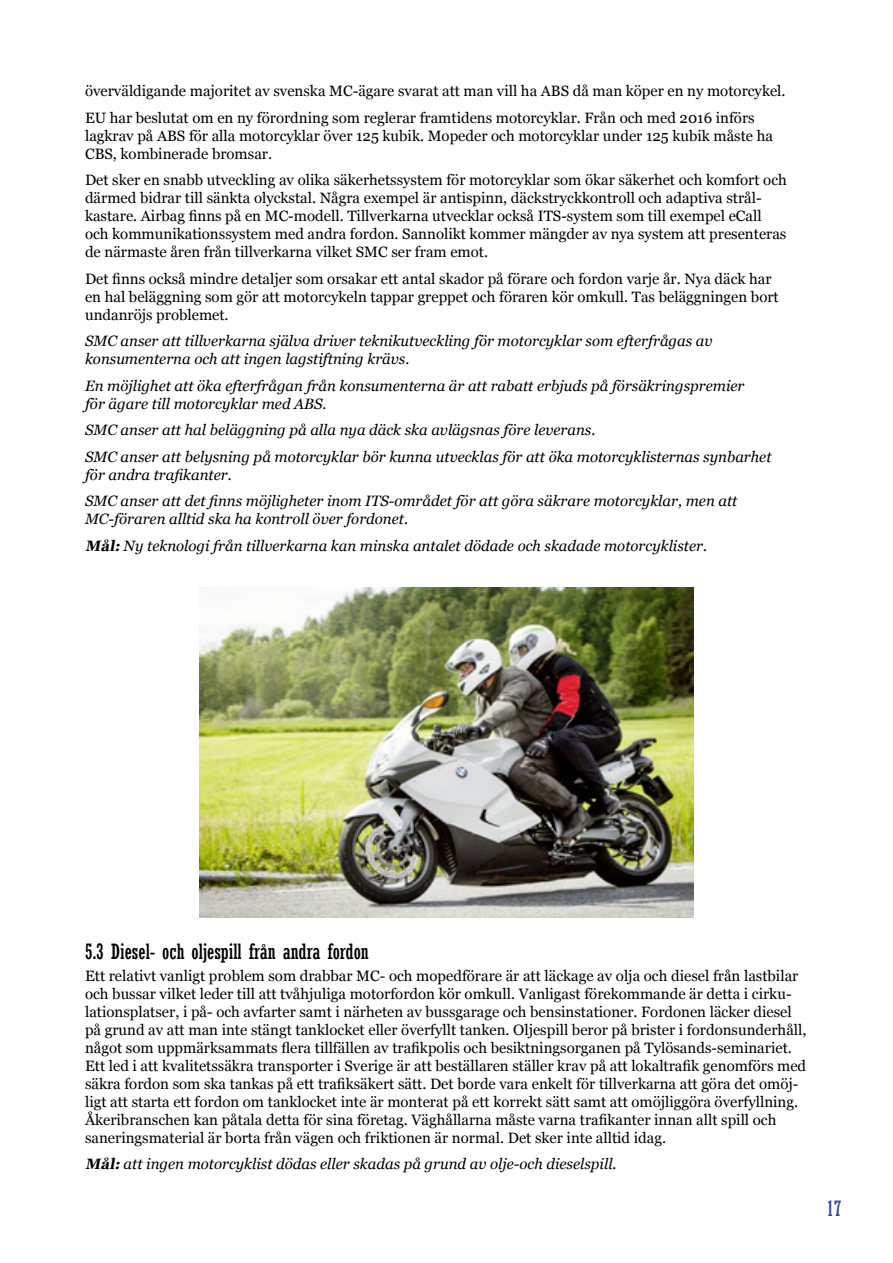
<style>
.page{position:relative;width:893px;height:1263px;background:#fff}
.page>*{position:absolute;margin:0;border:0;box-sizing:border-box;transform-origin:0 0}
.t1{font:condensed 21px "Rockwell";color:#000}
.t2{font:condensed 21px "Rockwell";color:#34469a}
.t3{font:15px/18px "Georgia";color:#000}
.t4{font:italic 15px/26.5px "Georgia";color:#000}
.s1{font-weight:700}
</style>
<div class="page">
<img style="left:199px;top:587px;width:495px;height:330px">
<p class="t3" style="left:85px;top:78px;width:702px;line-height:26.5px">överväldigande majoritet av svenska MC-ägare svarat att man vill ha ABS då man köper en ny motorcykel.<br>EU har beslutat om en ny förordning som reglerar framtidens motorcyklar. Från och med 2016 införs</p>
<p class="t3" style="left:85px;top:127px;width:690px">lagkrav på ABS för alla motorcyklar över 125 kubik. Mopeder och motorcyklar under 125 kubik måste ha<br>CBS, kombinerade bromsar.</p>
<p class="t3" style="left:85px;top:172px;width:703px">Det sker en snabb utveckling av olika säkerhetssystem för motorcyklar som ökar säkerhet och komfort och därmed bidrar till sänkta olyckstal. Några exempel är antispinn, däckstryckkontroll och adaptiva strål&shy;kastare. Airbag finns på en MC-modell. Tillverkarna utvecklar också ITS-system som till exempel eCall och kommunikationssystem med andra fordon. Sannolikt kommer mängder av nya system att presenteras de närmaste åren från tillverkarna vilket SMC ser fram emot.</p>
<p class="t3" style="left:85px;top:270px;width:695px">Det finns också mindre detaljer som orsakar ett antal skador på förare och fordon varje år. Nya däck har en hal beläggning som gör att motorcykeln tappar greppet och föraren kör omkull. Tas beläggningen bort undanröjs problemet.</p>
<p class="t4" style="left:85px;top:332px;width:629px;line-height:18px">SMC anser att tillverkarna själva driver teknikutveckling för motorcyklar som efterfrågas av konsumenterna och att ingen lagstiftning krävs.</p>
<p class="t4" style="left:85px;top:377px;width:661px;line-height:18px">En möjlighet att öka efterfrågan från konsumenterna är att rabatt erbjuds på försäkringspremier för ägare till motorcyklar med ABS.</p>
<p class="t4" style="left:85px;top:417px;width:688px">SMC anser att hal beläggning på alla nya däck ska avlägsnas före leverans.<br>SMC anser att belysning på motorcyklar bör kunna utvecklas för att öka motorcyklisternas synbarhet</p>
<p class="t4" style="left:85px;top:461px;width:654px">för andra trafikanter.<br>SMC anser att det finns möjligheter inom ITS-området för att göra säkrare motorcyklar, men att</p>
<p class="t4" style="left:85px;top:506px;width:624px">MC-föraren alltid ska ha kontroll över fordonet.<br><span class="s1">Mål:</span>Ny teknologi från tillverkarna kan minska antalet dödade och skadade motorcyklister.</p>
<h1 class="t1" style="left:85px;top:939px;width:285px">5.3 Diesel- och oljespill från andra fordon</h1>
<p class="t3" style="left:85px;top:967px;width:723px">Ett relativt vanligt problem som drabbar MC- och mopedförare är att läckage av olja och diesel från lastbilar och bussar vilket leder till att tvåhjuliga motorfordon kör omkull. Vanligast förekommande är detta i cirku&shy;lationsplatser, i på- och avfarter samt i närheten av bussgarage och bensinstationer. Fordonen läcker diesel på grund av att man inte stängt tanklocket eller överfyllt tanken. Oljespill beror på brister i fordonsunderhåll, något som uppmärksammats flera tillfällen av trafikpolis och besiktningsorganen på Tylösands-seminariet.<br>Ett led i att kvalitetssäkra transporter i Sverige är att beställaren ställer krav på att lokaltrafik genomförs med säkra fordon som ska tankas på ett trafiksäkert sätt. Det borde vara enkelt för tillverkarna att göra det omöj&shy;ligt att starta ett fordon om tanklocket inte är monterat på ett korrekt sätt samt att omöjliggöra överfyllning.<br>Åkeribranschen kan påtala detta för sina företag. Väghållarna måste varna trafikanter innan allt spill och saneringsmaterial är borta från vägen och friktionen är normal. Det sker inte alltid idag.</p>
<p class="t4" style="left:85px;top:1151px;width:533px"><span class="s1">Mål:</span>att ingen motorcyklist dödas eller skadas på grund av olje-och dieselspill.</p>
<h1 class="t2" style="left:827px;top:1197px;width:17px">17</h1>
</div>
